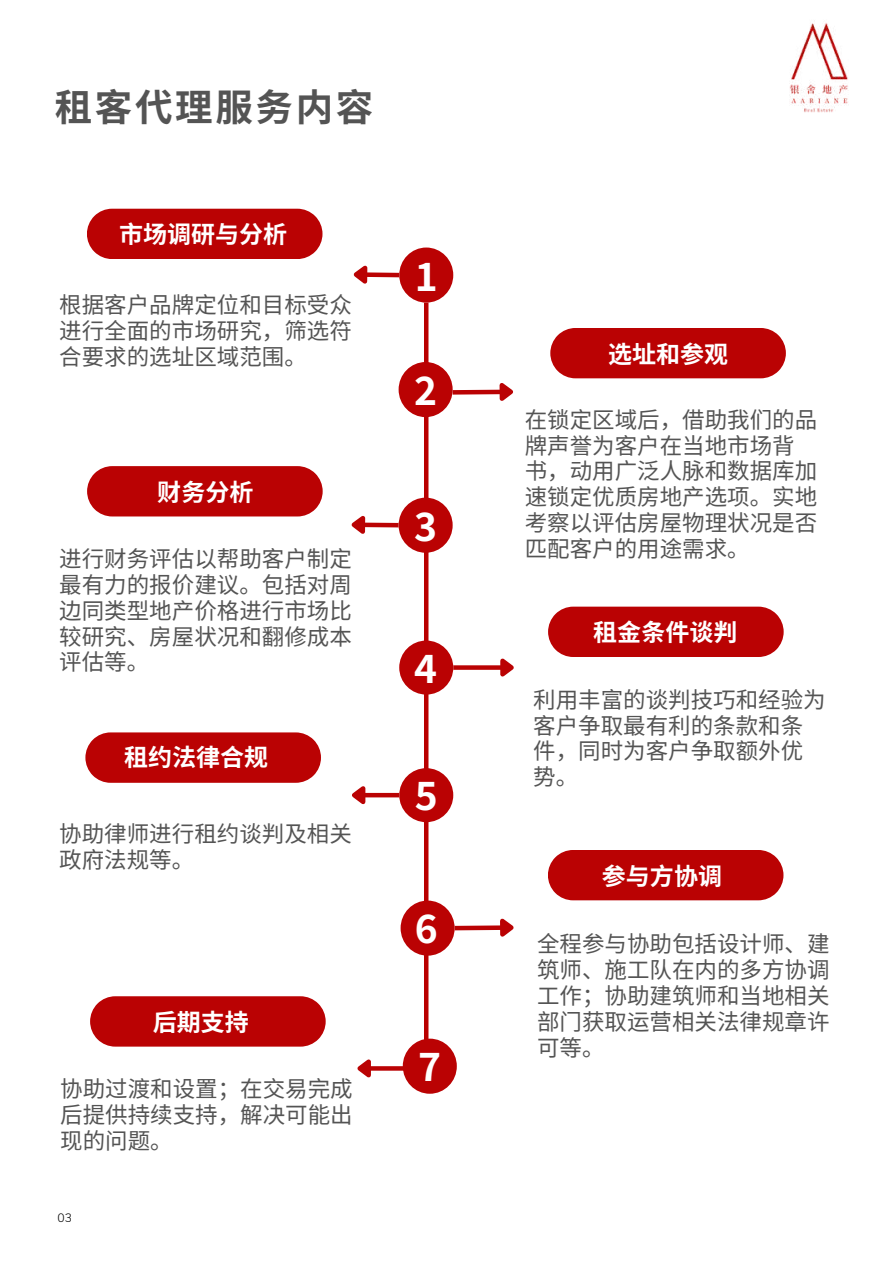
<style>
.page{position:relative;width:894px;height:1264px;background:#fff}
.page>*{position:absolute;margin:0;border:0;box-sizing:border-box;transform-origin:0 0}
.t1{font:700 39px "Source Han Sans SC";color:#fff}
.t2{font:700 37.5px "Source Han Sans SC";letter-spacing:.07em;color:#545454}
.t3{font:700 24px "Source Han Sans SC";color:#fff}
.t4{font:22.5px/25.8px "Source Han Sans SC";color:#545454}
.t5{font:300 12.15px "Nunito";color:#000}
</style>
<div class="page">
<svg style="left:109px;top:208px;width:214px;height:30px"></svg>
<svg style="left:108px;top:486px;width:215px;height:31px"></svg>
<svg style="left:105px;top:782px;width:197px;height:1px"></svg>
<svg style="left:569px;top:871px;width:215px;height:30px"></svg>
<svg style="left:572px;top:347px;width:214px;height:32px"></svg>
<div style="left:87px;top:209px;width:235px;height:50px;background:#ba0203"></div>
<div style="left:87px;top:466px;width:235px;height:50px;background:#ba0203"></div>
<div style="left:85px;top:732px;width:236px;height:50px;background:#ba0203"></div>
<div style="left:548px;top:850px;width:235px;height:50px;background:#ba0203"></div>
<div style="left:548px;top:606px;width:235px;height:51px;background:#ba0203"></div>
<div style="left:550px;top:328px;width:235px;height:50px;background:#ba0203"></div>
<hr style="left:424px;top:302px;width:4px;height:772px;background:#b90000">
<div style="left:399px;top:247px;width:54px;height:55px;background:#ba0203;border-radius:50%"></div>
<div style="left:398px;top:362px;width:54px;height:55px;background:#ba0203;border-radius:50%"></div>
<div style="left:366px;top:272px;width:33px;height:5px;background:#ba0203"></div>
<svg style="left:353px;top:265px;width:18px;height:19px"></svg>
<div style="left:452px;top:389px;width:48px;height:5px;background:#ba0203"></div>
<svg style="left:495px;top:383px;width:18px;height:18px"></svg>
<div style="left:398px;top:497px;width:54px;height:55px;background:#ba0203;border-radius:50%"></div>
<div style="left:364px;top:522px;width:34px;height:5px;background:#ba0203"></div>
<svg style="left:351px;top:516px;width:18px;height:18px"></svg>
<div style="left:399px;top:640px;width:54px;height:54px;background:#ba0203;border-radius:50%"></div>
<div style="left:399px;top:768px;width:54px;height:54px;background:#ba0203;border-radius:50%"></div>
<div style="left:400px;top:900px;width:54px;height:55px;background:#ba0203;border-radius:50%"></div>
<svg style="left:453px;top:665px;width:43px;height:4px"></svg>
<svg style="left:496px;top:658px;width:18px;height:19px"></svg>
<div style="left:454px;top:925px;width:47px;height:5px;background:#ba0203"></div>
<svg style="left:496px;top:918px;width:18px;height:19px"></svg>
<hr style="left:364px;top:793px;width:35px;height:4px;background:#ba0203">
<svg style="left:352px;top:786px;width:17px;height:19px"></svg>
<div style="left:402px;top:1038px;width:54px;height:55px;background:#ba0203;border-radius:50%"></div>
<img style="left:789px;top:23px;width:59px;height:90px">
<svg style="left:110px;top:1016px;width:216px;height:31px"></svg>
<div style="left:90px;top:996px;width:235px;height:50px;background:#ba0203"></div>
<svg style="left:375px;top:1066px;width:28px;height:4px"></svg>
<svg style="left:357px;top:1059px;width:18px;height:19px"></svg>
<h2 class="t2" style="left:55px;top:77px;width:320px">租客代理服务内容</h2>
<p class="t3" style="left:119px;top:215px;width:169px">市场调研与分析</p>
<p class="t4" style="left:59px;top:290px;width:294px;text-align:justify">根据客户品牌定位和目标受众进行全面的市场研究，筛选符合要求的选址区域范围。</p>
<h1 class="t1" style="left:414px;top:245px;width:19px">1</h1>
<h1 class="t1" style="left:414px;top:359px;width:21px">2</h1>
<p class="t3" style="left:608px;top:335px;width:121px">选址和参观</p>
<p class="t4" style="left:524px;top:405px;width:294px">在锁定区域后，借助我们的品牌声誉为客户在当地市场背书，动用广泛人脉和数据库加速锁定优质房地产选项。实地考察以评估房屋物理状况是否</p>
<p class="t3" style="left:157px;top:473px;width:97px">财务分析</p>
<h1 class="t1" style="left:414px;top:495px;width:21px">3</h1>
<p class="t4" style="left:59px;top:544px;width:294px">进行财务评估以帮助客户制定</p>
<p class="t4" style="left:524px;top:534px;width:226px">匹配客户的用途需求。</p>
<p class="t4" style="left:59px;top:570px;width:294px">最有力的报价建议。包括对周边同类型地产价格进行市场比较研究、房屋状况和翻修成本评估等。</p>
<p class="t4" style="left:533px;top:685px;width:294px">利用丰富的谈判技巧和经验为客户争取最有利的条款和条件，同时为客户争取额外优势。</p>
<p class="t4" style="left:59px;top:819px;width:294px">协助律师进行租约谈判及相关政府法规等。</p>
<p class="t3" style="left:593px;top:613px;width:145px">租金条件谈判</p>
<h1 class="t1" style="left:414px;top:637px;width:23px">4</h1>
<p class="t3" style="left:124px;top:738px;width:145px">租约法律合规</p>
<h1 class="t1" style="left:414px;top:764px;width:21px">5</h1>
<p class="t3" style="left:601px;top:856px;width:121px">参与方协调</p>
<p class="t3" style="left:153px;top:1003px;width:97px">后期支持</p>
<p class="t4" style="left:60px;top:1074px;width:294px;text-align:justify">协助过渡和设置；在交易完成后提供持续支持，解决可能出现的问题。</p>
<p class="t5" style="left:57px;top:1209px;width:16px">03</p>
<h1 class="t1" style="left:414px;top:897px;width:21px">6</h1>
<h1 class="t1" style="left:418px;top:1035px;width:21px">7</h1>
<p class="t4" style="left:537px;top:929px;width:294px;text-align:justify">全程参与协助包括设计师、建筑师、施工队在内的多方协调工作；协助建筑师和当地相关部门获取运营相关法律规章许可等。</p>
</div>
